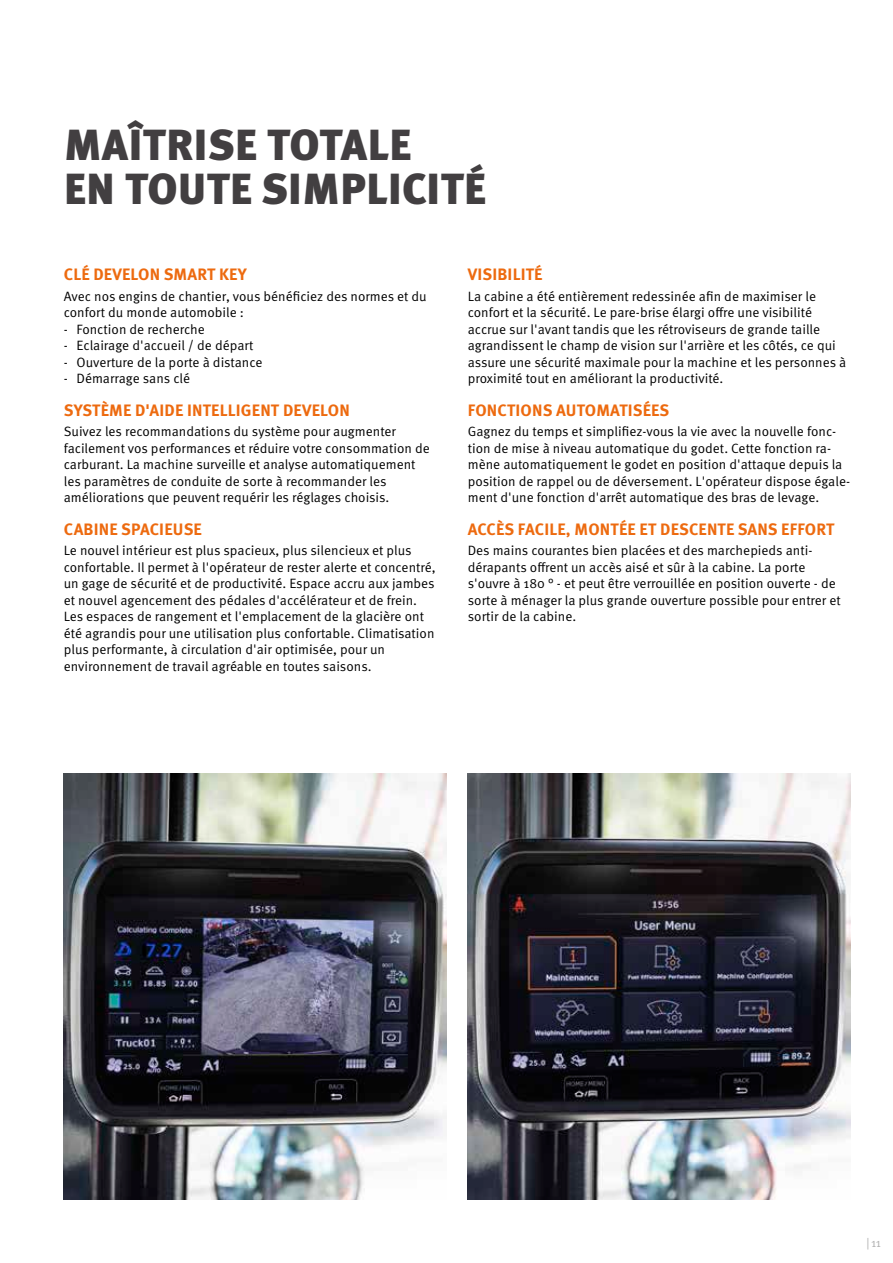
<style>
.page{position:relative;width:893px;height:1263px;background:#fff}
.page>*{position:absolute;margin:0;border:0;box-sizing:border-box;transform-origin:0 0}
.t1{font:900 43.5px/43.5px "Meta Pro";letter-spacing:.01em;color:#423f41}
.t2{font:700 16.5px "Meta Pro";letter-spacing:.01em;color:#ed6a0f}
.t3{font:13.5px/16.5px "Meta Pro Norm";color:#000}
.t4{font:12px "Meta Pro Norm";color:#b2b2b2}
</style>
<div class="page">
<img style="left:468px;top:774px;width:382px;height:425px">
<img style="left:64px;top:774px;width:382px;height:425px">
<h1 class="t1" style="left:64px;top:121px;width:424px">MAÎTRISE TOTALE<br>EN TOUTE SIMPLICITÉ</h1>
<p class="t2" style="left:64px;top:261px;width:184px">CLÉ DEVELON SMART KEY</p>
<p class="t3" style="left:64px;top:287px;width:365px">Avec nos engins de chantier, vous bénéficiez des normes et du confort du monde automobile :</p>
<p class="t3" style="left:64px;top:320px;width:143px">- Fonction de recherche</p>
<p class="t3" style="left:64px;top:337px;width:191px">- Eclairage d'accueil / de départ</p>
<p class="t3" style="left:64px;top:353px;width:200px">- Ouverture de la porte à distance</p>
<p class="t3" style="left:64px;top:370px;width:128px">- Démarrage sans clé</p>
<p class="t2" style="left:64px;top:397px;width:288px">SYSTÈME D'AIDE INTELLIGENT DEVELON</p>
<p class="t3" style="left:64px;top:423px;width:368px">Suivez les recommandations du système pour augmenter facilement vos performances et réduire votre consommation de carburant. La machine surveille et analyse automatiquement les paramètres de conduite de sorte à recommander les améliorations que peuvent requérir les réglages choisis.</p>
<p class="t2" style="left:64px;top:516px;width:139px">CABINE SPACIEUSE</p>
<p class="t3" style="left:64px;top:542px;width:373px">Le nouvel intérieur est plus spacieux, plus silencieux et plus confortable. Il permet à l'opérateur de rester alerte et concentré, un gage de sécurité et de productivité. Espace accru aux jambes et nouvel agencement des pédales d'accélérateur et de frein.<br>Les espaces de rangement et l'emplacement de la glacière ont été agrandis pour une utilisation plus confortable. Climatisation plus performante, à circulation d'air optimisée, pour un environnement de travail agréable en toutes saisons.</p>
<p class="t2" style="left:468px;top:261px;width:76px">VISIBILITÉ</p>
<p class="t3" style="left:468px;top:287px;width:380px">La cabine a été entièrement redessinée afin de maximiser le confort et la sécurité. Le pare-brise élargi offre une visibilité accrue sur l'avant tandis que les rétroviseurs de grande taille agrandissent le champ de vision sur l'arrière et les côtés, ce qui assure une sécurité maximale pour la machine et les personnes à proximité tout en améliorant la productivité.</p>
<p class="t2" style="left:468px;top:397px;width:203px">FONCTIONS AUTOMATISÉES</p>
<p class="t3" style="left:468px;top:423px;width:384px">Gagnez du temps et simplifiez-vous la vie avec la nouvelle fonc&shy;tion de mise à niveau automatique du godet. Cette fonction ra&shy;mène automatiquement le godet en position d'attaque depuis la position de rappel ou de déversement. L'opérateur dispose égale&shy;ment d'une fonction d'arrêt automatique des bras de levage.</p>
<p class="t2" style="left:468px;top:516px;width:368px">ACCÈS FACILE, MONTÉE ET DESCENTE SANS EFFORT</p>
<p class="t3" style="left:468px;top:542px;width:374px">Des mains courantes bien placées et des marchepieds anti&shy;dérapants offrent un accès aisé et sûr à la cabine. La porte s'ouvre à 180 ° - et peut être verrouillée en position ouverte - de sorte à ménager la plus grande ouverture possible pour entrer et sortir de la cabine.</p>
<p class="t4" style="left:867px;top:1233px;width:16px">| 11</p>
</div>
